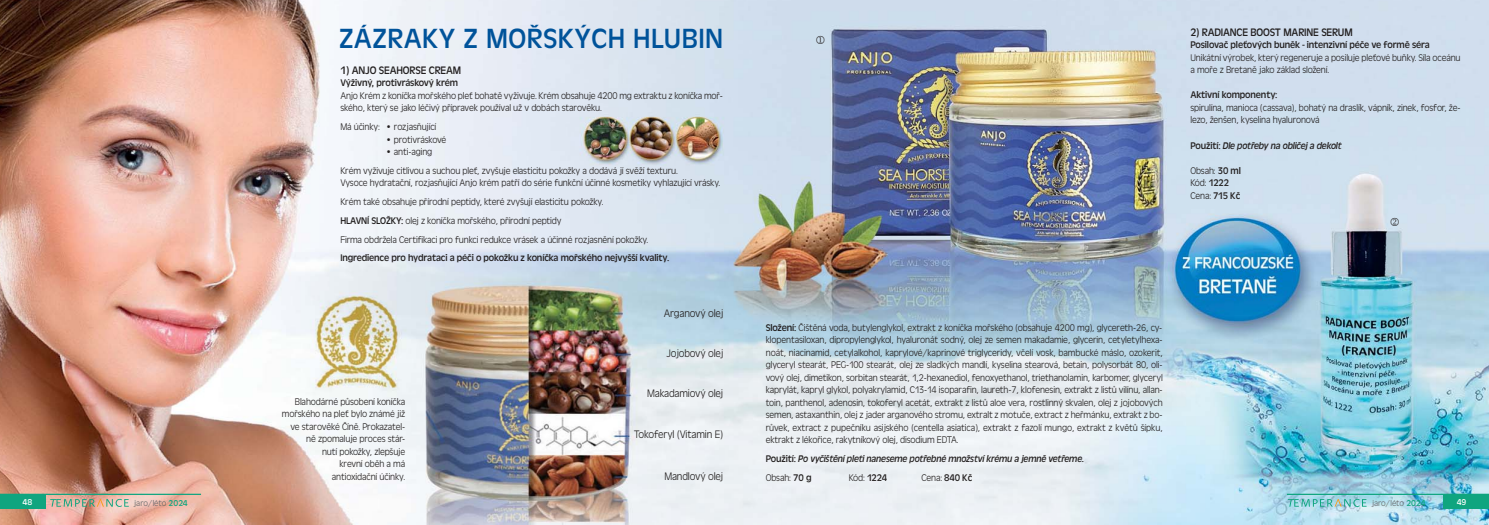
<style>
.page{position:relative;width:1489px;height:525px;background:#fff}
.page>*{position:absolute;margin:0;border:0;box-sizing:border-box;transform-origin:0 0}
.t1{font:28.75px "Antique Oli TCE";letter-spacing:.015em;color:#00539a}
.t2{font:11.25px "Antique Oli TCE Ligh";letter-spacing:-.015em;color:#221f1f}
.t3{font:11.25px "Antique Oli TCE";letter-spacing:-.015em;color:#221f1f}
.t4{font:10px/12.5px "Antique Oli TCE Ligh";letter-spacing:-.015em;color:#221f1f}
.t5{font:10px "Antique Oli TCE";letter-spacing:-.015em;color:#221f1f}
.t6{font:italic 10px "Antique Oli TCE";letter-spacing:-.015em;color:#221f1f}
.t7{font:8.75px "Antique Oli TCE Ligh";color:#636466}
.t8{font:8.75px "Antique Oli TCE";color:#fff}
.s1{font-family:"Antique Oli TCE"}
.s2{font-style:normal}
.s3{font-family:"Antique Oli TCE";color:#0fa57f}
</style>
<div class="page">
<img style="left:0;top:0;width:1488px;height:524px">
<svg style="left:1287px;top:498px;width:79px;height:8px"></svg>
<div style="left:1443px;top:494px;width:45px;height:14px;background:#0fa57f"></div>
<hr style="left:1286px;top:493px;width:202px;height:1px;background:#0fa57f">
<svg style="left:50px;top:498px;width:79px;height:8px"></svg>
<div style="left:0;top:494px;width:45px;height:14px;background:#0fa57f"></div>
<hr style="left:0;top:493px;width:201px;height:1px;background:#0fa57f">
<svg style="left:816px;top:36px;width:8px;height:8px"></svg>
<svg style="left:1390px;top:217px;width:8px;height:9px"></svg>
<h1 class="t1" style="left:339px;top:28px;width:385px">ZÁZRAKY Z MOŘSKÝCH HLUBIN</h1>
<p class="t3" style="left:340px;top:66px;width:122px">1) ANJO SEAHORSE CREAM</p>
<p class="t5" style="left:340px;top:79px;width:119px">Výživný, protivráskový krém</p>
<p class="t4" style="left:340px;top:89px;width:384px">Anjo Krém z koníčka mořského pleť bohatě vyživuje. Krém obsahuje 4200 mg extraktu z koníčka moř&shy;ského, který se jako léčivý přípravek používal už v dobách starověku.</p>
<p class="t4" style="left:340px;top:121px;width:97px">Má účinky: • rozjasňující</p>
<p class="t4" style="left:385px;top:133px;width:62px">• protivráskové</p>
<p class="t4" style="left:340px;top:143px;width:339px;line-height:18.8px;text-indent:45px">• anti-aging<br>Krém vyživuje citlivou a suchou pleť, zvyšuje elasticitu pokožky a dodává jí svěží texturu.</p>
<p class="t4" style="left:340px;top:174px;width:381px;line-height:18.8px">Vysoce hydratační, rozjasňující Anjo krém patří do série funkční účinné kosmetiky vyhlazující vrásky.<br>Krém také obsahuje přírodní peptidy, které zvyšují elasticitu pokožky.<br><span class="s1">HLAVNÍ SLOŽKY:</span> olej z koníčka mořského, přírodní peptidy<br>Firma obdržela Certifikaci pro funkci redukce vrásek a účinné rozjasnění pokožky.</p>
<p class="t5" style="left:340px;top:254px;width:330px">Ingredience pro hydrataci a péči o pokožku z koníčka mořského nejvyšší kvality.</p>
<p class="t4" style="left:282px;top:395px;width:125px;text-align:right">Blahodárné působení koníčka mořského na pleť bylo známé již ve starověké Číně. Prokazatel&shy;ně zpo ma lu je proces stár-<br>nutí pokožky, zlepšuje<br>krevní oběh a má<br>antioxidační účinky.</p>
<p class="t2" style="left:663px;top:309px;width:61px">Arganový olej</p>
<p class="t2" style="left:666px;top:349px;width:58px">Jojobový olej</p>
<p class="t2" style="left:647px;top:389px;width:78px">Makadamiový olej</p>
<p class="t2" style="left:633px;top:430px;width:91px">Tokoferyl (Vitamin E)</p>
<p class="t2" style="left:664px;top:472px;width:60px">Mandlový olej</p>
<p class="t3" style="left:1190px;top:28px;width:164px">2) RADIANCE BOOST MARINE SERUM</p>
<p class="t5" style="left:1190px;top:41px;width:241px">Posilovač pleťových buněk - intenzivní péče ve formě séra</p>
<p class="t4" style="left:1190px;top:52px;width:272px">Unikátní výrobek, který regeneruje a posiluje pleťové buňky. Síla oceánu a moře z Bretaně jako základ složení.</p>
<p class="t5" style="left:1190px;top:91px;width:89px">Aktivní komponenty:</p>
<p class="t4" style="left:1190px;top:102px;width:271px">spirulína, manioca (cassava), bohatý na draslík, vápník, zinek, fosfor, že&shy;lezo, ženšen, kyse lina hyaluronová</p>
<p class="t6" style="left:1190px;top:141px;width:153px"><span class="s2">Použití:</span> Dle potřeby na obličej a dekolt</p>
<p class="t4" style="left:1190px;top:164px;width:52px">Obsah: <span class="s1">30 ml<br></span>Kód: <span class="s1">1222<br></span>Cena: <span class="s1">715 Kč</span></p>
<p class="t4" style="left:765px;top:321px;width:398px;text-align:justify"><span class="s1">Složení:</span> Čištěná voda, butylenglykol, extrakt z koníčka mořského (obsahuje 4200 mg), glycereth-26, cy&shy;klopentasiloxan, dipropylenglykol, hyaluronát sodný, olej ze semen makadamie, glycerin, cetyletylhexa&shy;noát, niacinamid, cetylalkohol, kaprylové/kaprinové triglyceridy, včelí vosk, bambucké máslo, ozokerit, glyceryl stearát, PEG-100 stearát, olej ze sladkých mandlí, kyselina stearová, betain, polysorbát 80, oli&shy;vový olej, dimetikon, sorbitan stearát, 1,2-hexanediol, fenoxyetha nol, triethanolamin, karbomer, glyceryl kaprylát, kapryl glykol, polyakrylamid, C13-14 isoparafin, laureth-7, klofenesin, extrakt z listů vilínu, allan&shy;toin, panthenol, adenosin, tokoferyl acetát, extrakt z listů aloe vera, rostlinný skvalen, olej z jojobových semen, astaxanthin, olej z jader arganového stromu, extralt z motuče, extract z heřmánku, extrakt z bo&shy;růvek, extract z pupečníku asijského (centella asiatica), extrakt z fazolí mungo, extrakt z květů šípku, ektrakt z lékořice, rakytníkový olej, disodium EDTA.</p>
<p class="t6" style="left:765px;top:455px;width:320px"><span class="s2">Použití:</span> Po vyčištění pleti naneseme potřebné množství krému a jemně vetřeme.</p>
<p class="t4" style="left:765px;top:471px;width:47px">Obsah: <span class="s1">70 g</span></p>
<p class="t4" style="left:848px;top:471px;width:40px">Kód: <span class="s1">1224</span></p>
<p class="t4" style="left:921px;top:471px;width:52px">Cena: <span class="s1">840 Kč</span></p>
<p class="t8" style="left:23px;top:498px;width:11px">48</p>
<p class="t7" style="left:134px;top:499px;width:55px">jaro/léto <span class="s3">2024</span></p>
<p class="t7" style="left:1371px;top:499px;width:55px">jaro/léto <span class="s3">2024</span></p>
<p class="t8" style="left:1456px;top:498px;width:11px">49</p>
</div>
